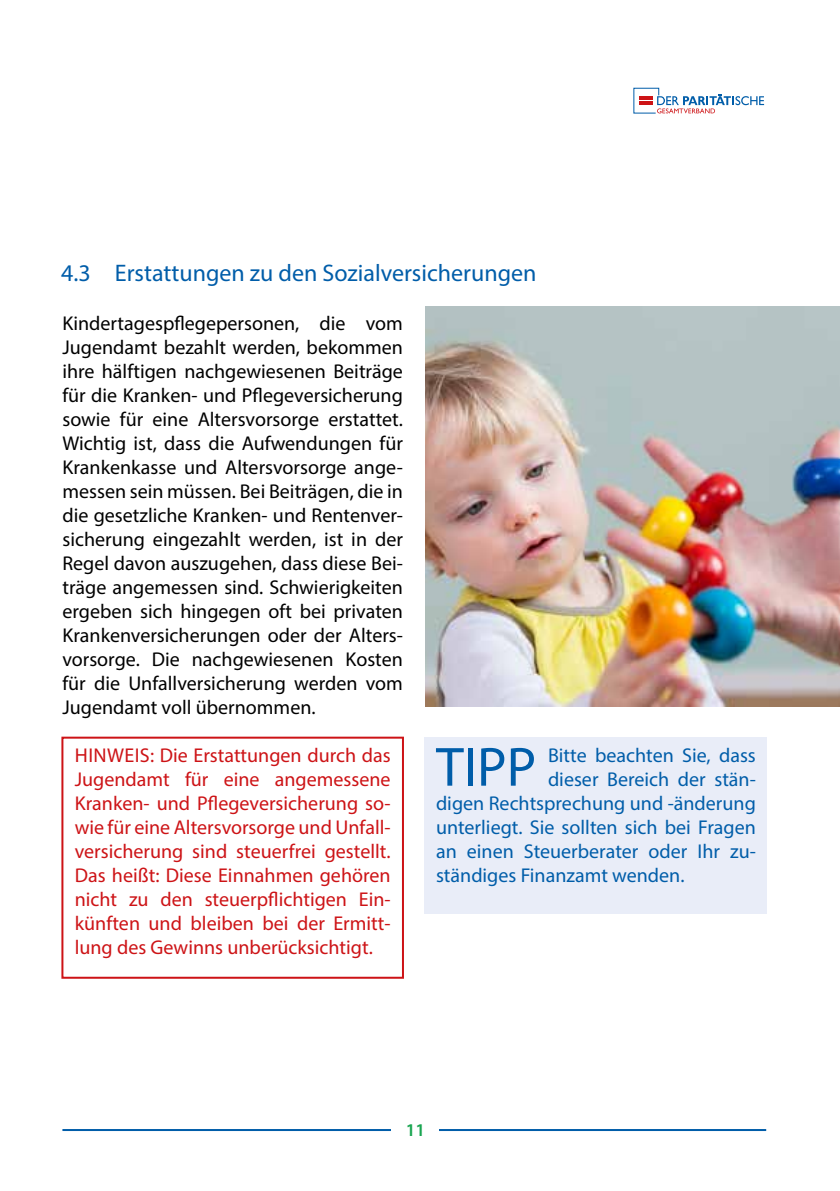
<style>
.page{position:relative;width:840px;height:1191px;background:#fff}
.page>*{position:absolute;margin:0;border:0;box-sizing:border-box;transform-origin:0 0}
.t1{font:55.6px "Myriad Pro";color:#005da9}
.t2{font:24px "Myriad Pro";color:#005da9}
.t3{font:20px/24px "Myriad Pro";color:#000;text-align:justify}
.t4{font:20px/24px "Myriad Pro";color:#cd1316;text-align:justify}
.t5{font:20px "Myriad Pro";color:#005da9}
.t6{font:600 18px "Myriad Pro";color:#19a550}
</style>
<div class="page">
<hr style="left:62px;top:1129px;width:703px;height:2px;background:#005da9">
<div style="left:391px;top:1122px;width:48px;height:35px;background:#fff"></div>
<svg style="left:633px;top:88px;width:130px;height:25px"></svg>
<div style="left:61px;top:736px;width:343px;height:242px;border:2px solid #cd1316"></div>
<img style="left:425px;top:307px;width:414px;height:399px">
<div style="left:424px;top:736px;width:342px;height:177px;background:#e9edf8"></div>
<p class="t2" style="left:61px;top:259px;width:476px">4.3 Erstattungen zu den Sozialversicherungen</p>
<p class="t3" style="left:62px;top:310px;width:342px">Kindertagespflegepersonen, die vom Jugendamt bezahlt werden, bekommen ihre hälftigen nachgewiesenen Beiträge für die Kranken- und Pflegeversicherung sowie für eine Altersvorsorge erstattet.<br>Wichtig ist, dass die Aufwendungen für Krankenkasse und Altersvorsorge ange&shy;messen sein müssen. Bei Beiträgen, die in die gesetzliche Kranken- und Rentenver&shy;sicherung eingezahlt werden, ist in der Regel davon auszugehen, dass diese Bei&shy;träge angemessen sind. Schwierigkeiten ergeben sich hingegen oft bei privaten Krankenversicherungen oder der Alters&shy;vorsorge. Die nachgewiesenen Kosten für die Unfallversicherung werden vom Jugendamt voll übernommen.</p>
<p class="t4" style="left:75px;top:742px;width:317px">HINWEIS: Die Erstattungen durch das Jugendamt für eine angemessene Kranken- und Pflegeversicherung so&shy;wie für eine Altersvorsorge und Unfall&shy;versicherung sind steuerfrei gestellt.<br>Das heißt: Diese Einnahmen gehören nicht zu den steuerpflichtigen Ein&shy;künften und bleiben bei der Ermitt&shy;lung des Gewinns unberücksichtigt.</p>
<h1 class="t1" style="left:436px;top:732px;width:102px">TIPP</h1>
<p class="t5" style="left:547px;top:742px;width:209px">Bitte beachten Sie, dass</p>
<p class="t5" style="left:547px;top:766px;width:209px">dieser Bereich der stän-</p>
<p class="t5" style="left:436px;top:790px;width:321px">digen Rechtsprechung und -änderung</p>
<p class="t5" style="left:436px;top:814px;width:321px">unterliegt. Sie sollten sich bei Fragen</p>
<p class="t5" style="left:436px;top:838px;width:321px">an einen Steuerberater oder Ihr zu-</p>
<p class="t5" style="left:436px;top:862px;width:250px">ständiges Finanzamt wenden.</p>
<p class="t6" style="left:405px;top:1118px;width:21px">11</p>
</div>
